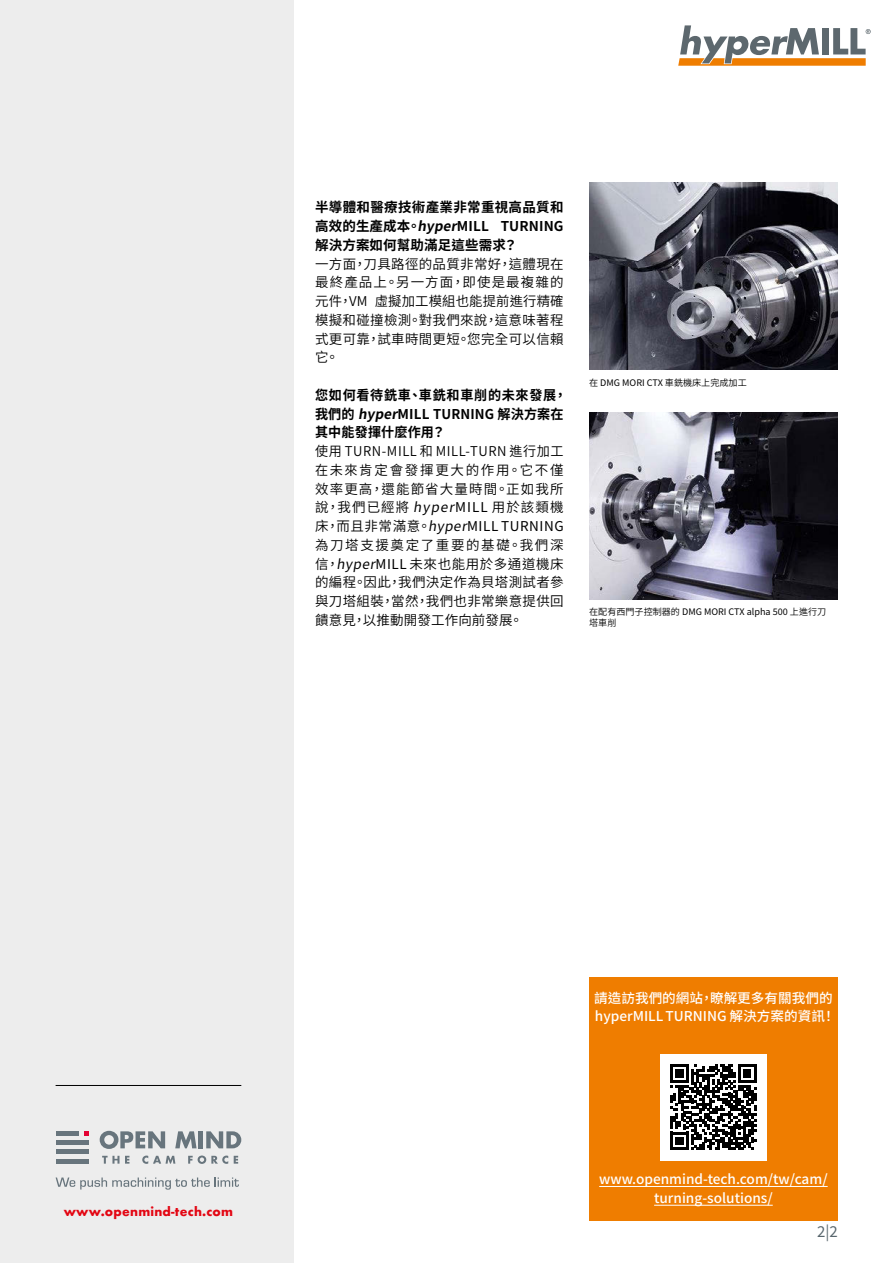
<style>
.page{position:relative;width:893px;height:1263px;background:#fff}
.page>*{position:absolute;margin:0;border:0;box-sizing:border-box;transform-origin:0 0}
.t1{font:15px "Source Han Sans TW";color:#58666d}
.t2{font:13.5px/18.8px "Source Han Sans TW";letter-spacing:.025em;color:#000;text-align:justify}
.t3{font:700 13.5px/18.8px "Source Han Sans TW";letter-spacing:.01em;color:#000;text-align:justify}
.t4{font:500 13.5px/18.8px "Source Han Sans TW";color:#fff}
.t5{font:700 12px "Futura";letter-spacing:.02em;color:#e30613}
.t6{font:9px/10.5px "Source Han Sans TW";color:#000}
.t7{font:9px "Source Han Sans TW";color:#000}
.s1{font-style:italic}
.s2{font-style:inherit}
</style>
<div class="page">
<div style="left:0;top:0;width:293px;height:1263px;background:#ededed"></div>
<svg style="left:678px;top:25px;width:193px;height:41px"></svg>
<div style="left:589px;top:977px;width:249px;height:243px;background:#ef7d00"></div>
<hr style="left:599px;top:1186px;width:229px;height:1px;background:#fff">
<hr style="left:654px;top:1205px;width:119px;height:1px;background:#fff">
<div style="left:660px;top:1054px;width:107px;height:106px;background:#fff"></div>
<svg style="left:670px;top:1064px;width:86px;height:86px"></svg>
<img style="left:589px;top:412px;width:249px;height:188px">
<img style="left:589px;top:183px;width:249px;height:187px">
<hr style="left:56px;top:1085px;width:185px;height:1px;background:#000">
<svg style="left:100px;top:1131px;width:65px;height:18px"></svg>
<svg style="left:175px;top:1131px;width:22px;height:17px"></svg>
<hr style="left:199px;top:1131px;width:4px;height:17px;background:#68757d">
<svg style="left:206px;top:1131px;width:35px;height:17px"></svg>
<div style="left:56px;top:1140px;width:33px;height:5px;background:#68757d"></div>
<div style="left:56px;top:1149px;width:33px;height:5px;background:#68757d"></div>
<svg style="left:84px;top:1131px;width:5px;height:5px"></svg>
<hr style="left:56px;top:1131px;width:23px;height:4px;background:#68757d">
<hr style="left:56px;top:1159px;width:33px;height:4px;background:#68757d">
<svg style="left:102px;top:1156px;width:27px;height:7px"></svg>
<svg style="left:142px;top:1155px;width:33px;height:9px"></svg>
<svg style="left:188px;top:1155px;width:40px;height:9px"></svg>
<svg style="left:234px;top:1156px;width:4px;height:7px"></svg>
<svg style="left:56px;top:1177px;width:183px;height:12px"></svg>
<p class="t3" style="left:315px;top:198px;width:250px">半導體和醫療技術產業非常重視高品質和高效的生產成本。<span class="s1">hyper</span>MILL TURNING解決方案如何幫助滿足這些需求？</p>
<p class="t2" style="left:315px;top:255px;width:250px">一方面，刀具路徑的品質非常好，這體現在最終產品上。另一方面，即使是最複雜的元件，VM 虛擬加工模組也能提前進行精確模擬和碰撞檢測。對我們來說，這意味著程式更可靠，試車時間更短。您完全可以信賴它。</p>
<p class="t3" style="left:315px;top:386px;width:253px;text-align:left">您如何看待銑車、車銑和車削的未來發展，我們的 <span class="s1">hyper</span>MILL TURNING 解決方案在其中能發揮什麼作用？</p>
<p class="t2" style="left:315px;top:442px;width:250px">使用 TURN-MILL 和 MILL-TURN 進行加工在未來肯定會發揮更大的作用。它不僅效率更高，還能節省大量時間。正如我所說，我們已經將 <span class="s1">hyper</span><span class="s2">MILL</span> 用於該類機床，而且非常滿意。<span class="s1">hyper</span><span class="s2">MILL TURNING</span>為刀塔支援奠定了重要的基礎。我們深信，<span class="s1">hyper</span><span class="s2">MILL</span> 未來也能用於多通道機床的編程。因此，我們決定作為貝塔測試者參與刀塔組裝，當然，我們也非常樂意提供回饋意見，以推動開發工作向前發展。</p>
<p class="t7" style="left:589px;top:377px;width:159px">在 <span class="s2">DMG MORI CTX</span> 車銑機床上完成加工</p>
<p class="t6" style="left:589px;top:607px;width:239px"><span class="s2">在配有西門子控制器的</span> DMG MORI CTX alpha 500 <span class="s2">上進行刀塔車削</span></p>
<p class="t5" style="left:64px;top:1203px;width:171px">www.openmind-tech.com</p>
<p class="t4" style="left:594px;top:988px;width:243px">請造訪我們的網站，瞭解更多有關我們的hyperMILLTURNING 解決方案的資訊！</p>
<p class="t4" style="left:599px;top:1170px;width:230px;text-align:center">www.openmind-tech.com/tw/cam/ turning-solutions/</p>
<p class="t1" style="left:817px;top:1223px;width:22px">2|2</p>
</div>
